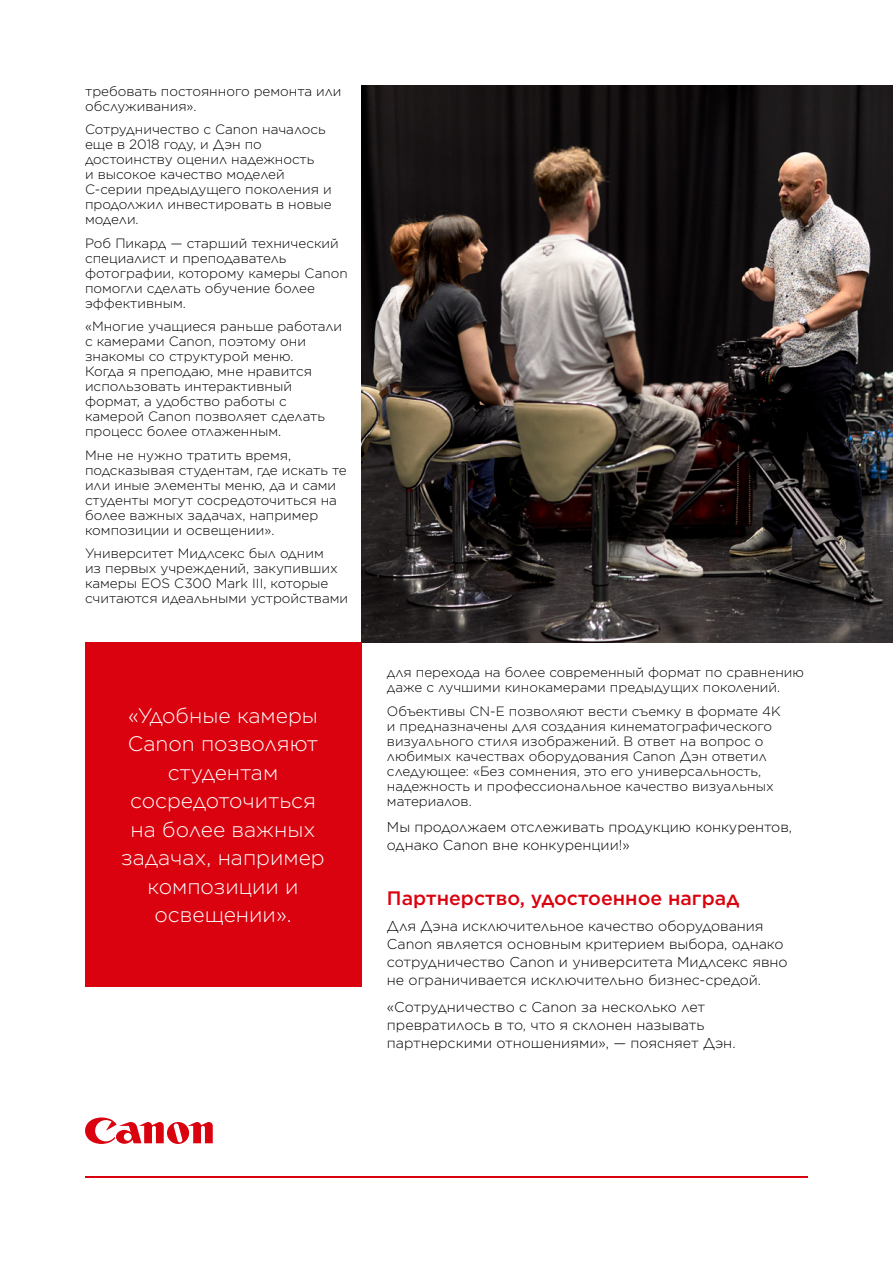
<style>
.page{position:relative;width:893px;height:1263px;background:#fff}
.page>*{position:absolute;margin:0;border:0;box-sizing:border-box;transform-origin:0 0}
.t1{font:300 21px/28.5px "Gotham";color:#fff;text-align:center}
.t2{font:500 19.5px "Gotham";color:#da020e}
.t3{font:300 14.25px/18px "Gotham";color:#000}
.t4{font:300 13.5px/15px "Gotham";color:#000}
</style>
<div class="page">
<svg style="left:85px;top:1117px;width:128px;height:27px"></svg>
<hr style="left:85px;top:1176px;width:723px;height:2px;background:#da020e">
<img style="left:361px;top:85px;width:532px;height:557px">
<div style="left:85px;top:642px;width:276px;height:344px;background:#da020e"></div>
<p class="t4" style="left:85px;top:83px;width:258px">требовать постоянного ремонта или обслуживания».</p>
<p class="t4" style="left:85px;top:122px;width:248px">Сотрудничество с Canon началось еще в 2018 году, и Дэн по достоинству оценил надежность<br>и высокое качество моделей<br>C-серии предыдущего поколения и продолжил инвестировать в новые модели.</p>
<p class="t4" style="left:85px;top:235px;width:264px">Роб Пикард — старший технический специалист и преподаватель фотографии, которому камеры Canon помогли сделать обучение более эффективным.</p>
<p class="t4" style="left:85px;top:319px;width:259px">«Многие учащиеся раньше работали с камерами Canon, поэтому они знакомы со структурой меню.<br>Когда я преподаю, мне нравится использовать интерактивный формат, а удобство работы с камерой Canon позволяет сделать процесс более отлаженным.</p>
<p class="t4" style="left:85px;top:447px;width:263px">Мне не нужно тратить время, подсказывая студентам, где искать те или иные элементы меню, да и сами студенты могут сосредоточиться на более важных задачах, например композиции и освещении».</p>
<p class="t4" style="left:85px;top:546px;width:265px">Университет Мидлсекс был одним<br>из первых учреждений, закупивших камеры EOS C300 Mark III, которые считаются идеальными устройствами</p>
<h1 class="t1" style="left:121px;top:700px;width:205px">«Удобные камеры<br>Canon позволяют студентам сосредоточиться на более важных задачах, например композиции и освещении».</h1>
<p class="t4" style="left:387px;top:664px;width:419px">для перехода на более современный формат по сравнению даже с лучшими кинокамерами предыдущих поколений.</p>
<p class="t4" style="left:387px;top:703px;width:395px">Объективы CN-E позволяют вести съемку в формате 4K и предназначены для создания кинематографического визуального стиля изображений. В ответ на вопрос о любимых качествах оборудования Canon Дэн ответил следующее: «Без сомнения, это его универсальность, надежность и профессиональное качество визуальных материалов.</p>
<p class="t3" style="left:387px;top:818px;width:407px">Мы продолжаем отслеживать продукцию конкурентов, однако Canon вне конкуренции!»</p>
<h2 class="t2" style="left:387px;top:885px;width:354px">Партнерство, удостоенное наград</h2>
<p class="t3" style="left:387px;top:917px;width:402px">Для Дэна исключительное качество оборудования Canon является основным критерием выбора, однако сотрудничество Canon и университета Мидлсекс явно не ограничивается исключительно бизнес-средой.</p>
<p class="t3" style="left:387px;top:997px;width:350px">«Сотрудничество с Canon за несколько лет превратилось в то, что я склонен называть партнерскими отношениями», — поясняет Дэн.</p>
</div>
